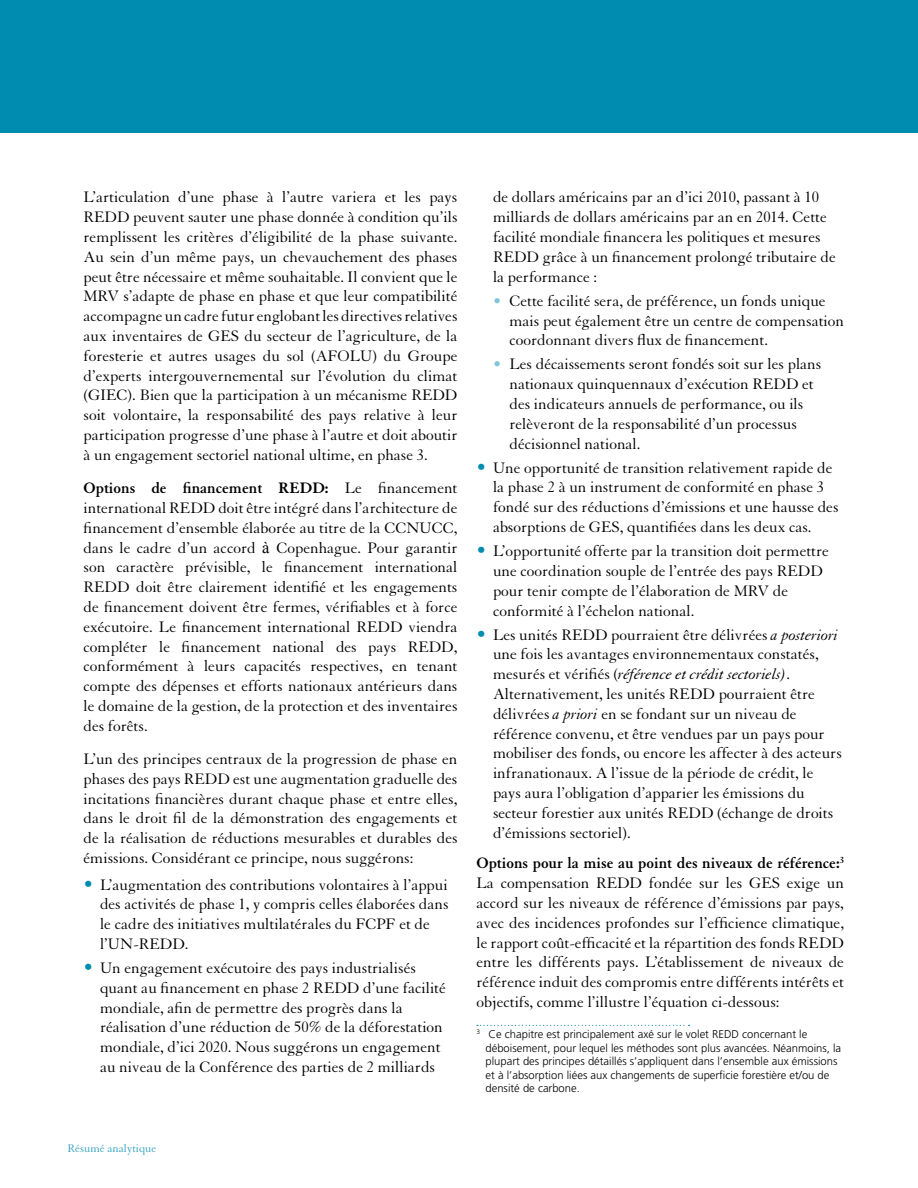
<style>
.page{position:relative;width:918px;height:1188px;background:#fff}
.page>*{position:absolute;margin:0;border:0;box-sizing:border-box;transform-origin:0 0}
.t1{font:16.5px/19.8px "Granjon LT Std";color:#000}
.t2{font:12px "Granjon LT Std";color:#33a2c0}
.t3{font:300 11.25px/13.5px "Frutiger";color:#000}
.s1{font-weight:700}
.s2{font-family:"Times New Roman"}
.s3{font-size:19.5px;color:#008bb0}
.s4{color:#80c5d8}
.s5{font-style:italic}
</style>
<div class="page">
<div style="left:0;top:0;width:918px;height:132px;background:#008bb0"></div>
<svg style="left:477px;top:1025px;width:213px;height:1px"></svg>
<p class="t1" style="left:84px;top:188px;width:375px;text-align:justify">L’articulation d’une phase à l’autre variera et les pays REDD peuvent sauter une phase donnée à condition qu’ils remplissent les critères d’éligibilité de la phase suivante.<br>Au sein d’un même pays, un chevauchement des phases peut être nécessaire et même souhaitable. Il convient que le MRV s’adapte de phase en phase et que leur compatibilité accompagne un cadre futur englobant les directives relatives aux inventaires de GES du secteur de l’agriculture, de la foresterie et autres usages du sol (AFOLU) du Groupe d’experts intergouvernemental sur l’évolution du climat (GIEC). Bien que la participation à un mécanisme REDD soit volontaire, la responsabilité des pays relative à leur participation progresse d’une phase à l’autre et doit aboutir à un engagement sectoriel national ultime, en phase 3.</p>
<p class="t1" style="left:84px;top:479px;width:376px;text-align:justify"><span class="s1">Options de financement REDD:</span> Le financement international REDD doit être intégré dans l’architecture de financement d’ensemble élaborée au titre de la CCNUCC, dans le cadre d’un accord <span class="s2">à</span> Copenhague. Pour garantir son caractère prévisible, le financement international REDD doit être clairement identifié et les engagements de financement doivent être fermes, vérifiables et à force exécutoire. Le financement international REDD viendra compléter le financement national des pays REDD, conformément à leurs capacités respectives, en tenant compte des dépenses et efforts nationaux antérieurs dans le domaine de la gestion, de la protection et des inventaires des forêts.</p>
<p class="t1" style="left:84px;top:749px;width:376px;text-align:justify">L’un des principes centraux de la progression de phase en phases des pays REDD est une augmentation graduelle des incitations financières durant chaque phase et entre elles, dans le droit fil de la démonstration des engagements et de la réalisation de réductions mesurables et durables des émissions. Considérant ce principe, nous suggérons:</p>
<p class="t1" style="left:100px;top:875px;width:350px;text-indent:-16px"><span class="s3">•</span> L’augmentation des contributions volontaires à l’appui des activités de phase 1, y compris celles élaborées dans le cadre des initiatives multilatérales du FCPF et de l’UN-REDD.</p>
<p class="t1" style="left:100px;top:958px;width:347px;text-indent:-16px"><span class="s3">•</span> Un engagement exécutoire des pays industrialisés quant au financement en phase 2 REDD d’une facilité mondiale, afin de permettre des progrès dans la réalisation d’une réduction de 50% de la déforestation mondiale, d’ici 2020. Nous suggérons un engagement au niveau de la Conférence des parties de 2 milliards</p>
<p class="t1" style="left:493px;top:188px;width:344px">de dollars américains par an d’ici 2010, passant à 10 milliards de dollars américains par an en 2014. Cette facilité mondiale financera les politiques et mesures REDD grâce à un financement prolongé tributaire de la performance :</p>
<p class="t1" style="left:510px;top:291px;width:336px;text-indent:-16px"><span class="s4">•</span> Cette facilité sera, de préférence, un fonds unique mais peut également être un centre de compensation coordonnant divers flux de financement.</p>
<p class="t1" style="left:510px;top:355px;width:313px;text-indent:-16px"><span class="s4">•</span> Les décaissements seront fondés soit sur les plans nationaux quinquennaux d’exécution REDD et des indicateurs annuels de performance, ou ils relèveront de la responsabilité d’un processus décisionnel national.</p>
<p class="t1" style="left:493px;top:458px;width:347px;text-indent:-16px"><span class="s3">•</span> Une opportunité de transition relativement rapide de la phase 2 à un instrument de conformité en phase 3 fondé sur des réductions d’émissions et une hausse des absorptions de GES, quantifiées dans les deux cas.</p>
<p class="t1" style="left:493px;top:541px;width:338px;text-indent:-16px"><span class="s3">•</span> L’opportunité offerte par la transition doit permettre une coordination souple de l’entrée des pays REDD pour tenir compte de l’élaboration de MRV de conformité à l’échelon national.</p>
<p class="t1" style="left:493px;top:625px;width:350px;text-indent:-16px"><span class="s3">•</span> Les unités REDD pourraient être délivrées <span class="s5">a posteriori </span>une fois les avantages environnementaux constatés, mesurés et vérifiés (<span class="s5">référence et crédit sectoriels)</span>.<br>Alternativement, les unités REDD pourraient être délivrées <span class="s5">a priori</span> en se fondant sur un niveau de référence convenu, et être vendues par un pays pour mobiliser des fonds, ou encore les affecter à des acteurs infranationaux. A l’issue de la période de crédit, le pays aura l’obligation d’apparier les émissions du secteur forestier aux unités REDD (échange de droits d’émissions sectoriel).</p>
<p class="t1" style="left:477px;top:854px;width:369px;text-align:justify"><span class="s1">Options pour la mise au point des niveaux de référence:</span><sup>3<br></sup>La compensation REDD fondée sur les GES exige un accord sur les niveaux de référence d’émissions par pays, avec des incidences profondes sur l’efficience climatique, le rapport coût-efficacité et la répartition des fonds REDD entre les différents pays. L’établissement de niveaux de référence induit des compromis entre différents intérêts et objectifs, comme l’illustre l’équation ci-dessous:</p>
<p class="t3" style="left:486px;top:1028px;width:357px;text-indent:-9px"><sup>3</sup> Ce chapitre est principalement axé sur le volet REDD concernant le déboisement, pour lequel les méthodes sont plus avancées. Néanmoins, la plupart des principes détaillés s’appliquent dans l’ensemble aux émissions et à l’absorption liées aux changements de superficie forestière et/ou de densité de carbone.</p>
<p class="t2" style="left:67px;top:1142px;width:90px">Résumé analytique</p>
</div>
